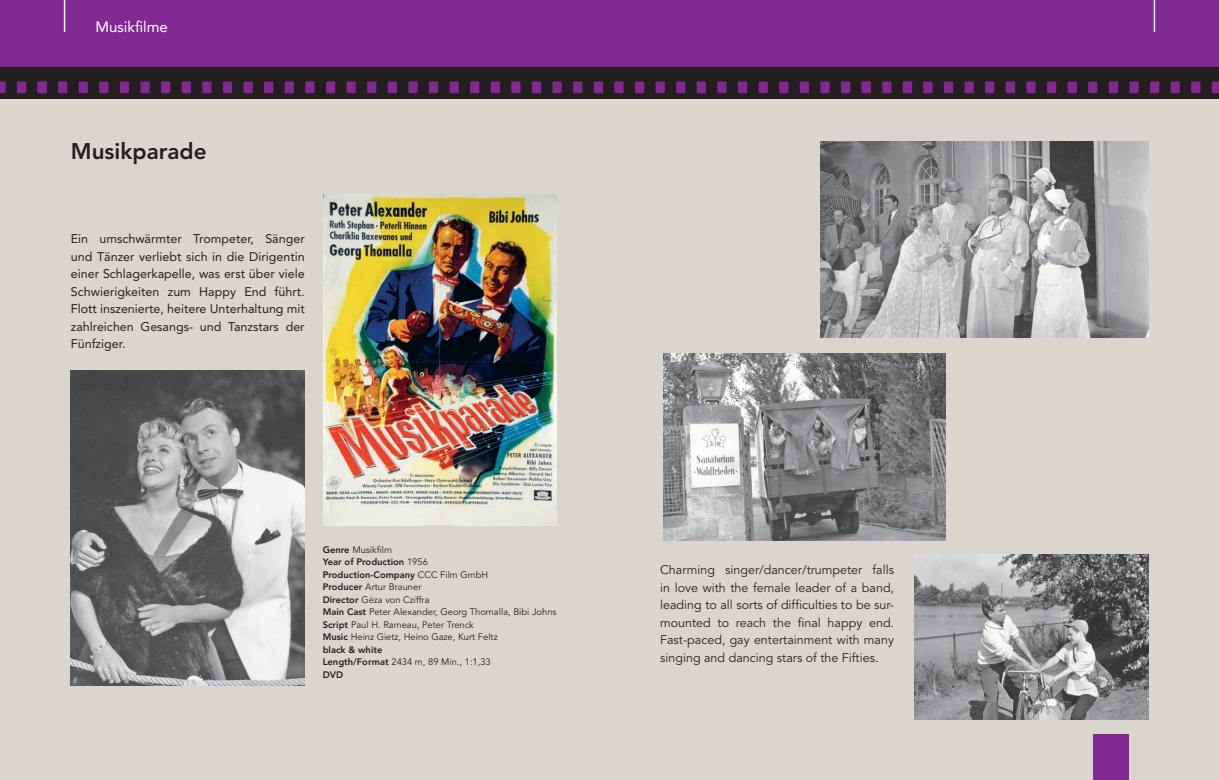
<style>
.page{position:relative;width:1219px;height:780px;background:#fff}
.page>*{position:absolute;margin:0;border:0;box-sizing:border-box;transform-origin:0 0}
.t1{font:800 22.5px "Avenir";color:#231f20}
.t2{font:15px "Avenir";color:#fff}
.t3{font:12.5px/17.5px "Avenir";color:#231f20;text-align:justify}
.t4{font:12.5px/17.5px "Avenir";color:#231f20;text-align:justify}
.t5{font:9.38px/12.5px "Avenir";color:#231f20}
.s1{font-weight:800}
</style>
<div class="page">
<div style="left:0;top:0;width:1219px;height:67px;background:#812990"></div>
<div style="left:0;top:99px;width:1219px;height:681px;background:#dad6ce"></div>
<div style="left:0;top:67px;width:1219px;height:32px;background:#231f20"></div>
<div style="left:58px;top:81px;width:9px;height:12px;background:#812990"></div>
<div style="left:79px;top:81px;width:9px;height:12px;background:#812990"></div>
<svg style="left:0;top:81px;width:6px;height:12px"></svg>
<div style="left:17px;top:81px;width:9px;height:12px;background:#812990"></div>
<div style="left:38px;top:81px;width:9px;height:12px;background:#812990"></div>
<div style="left:99px;top:81px;width:9px;height:12px;background:#812990"></div>
<div style="left:120px;top:81px;width:9px;height:12px;background:#812990"></div>
<div style="left:140px;top:81px;width:10px;height:12px;background:#812990"></div>
<div style="left:161px;top:81px;width:9px;height:12px;background:#812990"></div>
<div style="left:182px;top:81px;width:9px;height:12px;background:#812990"></div>
<div style="left:202px;top:81px;width:10px;height:12px;background:#812990"></div>
<div style="left:223px;top:81px;width:9px;height:12px;background:#812990"></div>
<div style="left:243px;top:81px;width:10px;height:12px;background:#812990"></div>
<div style="left:264px;top:81px;width:9px;height:12px;background:#812990"></div>
<div style="left:285px;top:81px;width:9px;height:12px;background:#812990"></div>
<div style="left:305px;top:81px;width:10px;height:12px;background:#812990"></div>
<div style="left:326px;top:81px;width:9px;height:12px;background:#812990"></div>
<div style="left:347px;top:81px;width:9px;height:12px;background:#812990"></div>
<div style="left:367px;top:81px;width:9px;height:12px;background:#812990"></div>
<div style="left:388px;top:81px;width:9px;height:12px;background:#812990"></div>
<div style="left:408px;top:81px;width:10px;height:12px;background:#812990"></div>
<div style="left:429px;top:81px;width:9px;height:12px;background:#812990"></div>
<div style="left:450px;top:81px;width:9px;height:12px;background:#812990"></div>
<div style="left:923px;top:81px;width:9px;height:12px;background:#812990"></div>
<div style="left:944px;top:81px;width:9px;height:12px;background:#812990"></div>
<div style="left:882px;top:81px;width:9px;height:12px;background:#812990"></div>
<div style="left:903px;top:81px;width:9px;height:12px;background:#812990"></div>
<div style="left:964px;top:81px;width:10px;height:12px;background:#812990"></div>
<div style="left:985px;top:81px;width:9px;height:12px;background:#812990"></div>
<div style="left:1006px;top:81px;width:9px;height:12px;background:#812990"></div>
<div style="left:1026px;top:81px;width:10px;height:12px;background:#812990"></div>
<div style="left:1047px;top:81px;width:9px;height:12px;background:#812990"></div>
<div style="left:1067px;top:81px;width:10px;height:12px;background:#812990"></div>
<div style="left:1088px;top:81px;width:9px;height:12px;background:#812990"></div>
<div style="left:1109px;top:81px;width:9px;height:12px;background:#812990"></div>
<div style="left:1129px;top:81px;width:10px;height:12px;background:#812990"></div>
<div style="left:1150px;top:81px;width:9px;height:12px;background:#812990"></div>
<div style="left:1170px;top:81px;width:10px;height:12px;background:#812990"></div>
<div style="left:1191px;top:81px;width:9px;height:12px;background:#812990"></div>
<svg style="left:1212px;top:81px;width:7px;height:12px"></svg>
<div style="left:470px;top:81px;width:9px;height:12px;background:#812990"></div>
<div style="left:491px;top:81px;width:9px;height:12px;background:#812990"></div>
<div style="left:511px;top:81px;width:10px;height:12px;background:#812990"></div>
<div style="left:532px;top:81px;width:9px;height:12px;background:#812990"></div>
<div style="left:552px;top:81px;width:10px;height:12px;background:#812990"></div>
<div style="left:573px;top:81px;width:9px;height:12px;background:#812990"></div>
<div style="left:594px;top:81px;width:9px;height:12px;background:#812990"></div>
<div style="left:614px;top:81px;width:10px;height:12px;background:#812990"></div>
<div style="left:635px;top:81px;width:9px;height:12px;background:#812990"></div>
<div style="left:656px;top:81px;width:9px;height:12px;background:#812990"></div>
<div style="left:676px;top:81px;width:9px;height:12px;background:#812990"></div>
<div style="left:697px;top:81px;width:9px;height:12px;background:#812990"></div>
<div style="left:717px;top:81px;width:10px;height:12px;background:#812990"></div>
<div style="left:738px;top:81px;width:9px;height:12px;background:#812990"></div>
<div style="left:759px;top:81px;width:9px;height:12px;background:#812990"></div>
<div style="left:779px;top:81px;width:9px;height:12px;background:#812990"></div>
<div style="left:800px;top:81px;width:9px;height:12px;background:#812990"></div>
<div style="left:820px;top:81px;width:10px;height:12px;background:#812990"></div>
<div style="left:841px;top:81px;width:9px;height:12px;background:#812990"></div>
<div style="left:862px;top:81px;width:9px;height:12px;background:#812990"></div>
<hr style="left:64px;top:0;width:1px;height:32px;background:#fff">
<hr style="left:1154px;top:0;width:1px;height:32px;background:#fff">
<div style="left:1094px;top:733px;width:35px;height:47px;background:#812990"></div>
<img style="left:914px;top:554px;width:234px;height:165px">
<img style="left:663px;top:353px;width:282px;height:187px">
<img style="left:820px;top:142px;width:328px;height:195px">
<img style="left:71px;top:370px;width:234px;height:315px">
<img style="left:323px;top:195px;width:233px;height:330px">
<h2 class="t2" style="left:96px;top:18px;width:74px">Musikfilme</h2>
<h1 class="t1" style="left:71px;top:138px;width:137px">Musikparade</h1>
<p class="t3" style="left:71px;top:230px;width:235px">Ein umschwärmter Trompeter, Sänger und Tänzer verliebt sich in die Dirigentin einer Schlagerkapelle, was erst über viele Schwierigkeiten zum Happy End führt.<br>Flott inszenierte, heitere Unterhaltung mit zahlreichen Gesangs- und Tanzstars der Fünfziger.</p>
<p class="t5" style="left:323px;top:543px;width:235px"><span class="s1">Genre</span> Musikfilm<br><span class="s1">Year of Production</span> 1956<br><span class="s1">Production-Company</span> CCC Film GmbH<br><span class="s1">Producer</span> Artur Brauner<br><span class="s1">Director</span> Géza von Cziffra<br><span class="s1">Main Cast</span> Peter Alexander, Georg Thomalla, Bibi Johns<br><span class="s1">Script</span> Paul H. Rameau, Peter Trenck<br><span class="s1">Music</span> Heinz Gietz, Heino Gaze, Kurt Feltz<br><span class="s1">black &amp; white<br>Length/Format</span> 2434 m, 89 Min., 1:1,33<br><span class="s1">DVD</span></p>
<p class="t4" style="left:660px;top:561px;width:235px">Charming singer/dancer/trumpeter falls in love with the female leader of a band, leading to all sorts of difficulties to be sur&shy;mounted to reach the final happy end.<br>Fast-paced, gay entertainment with many singing and dancing stars of the Fifties.</p>
</div>
